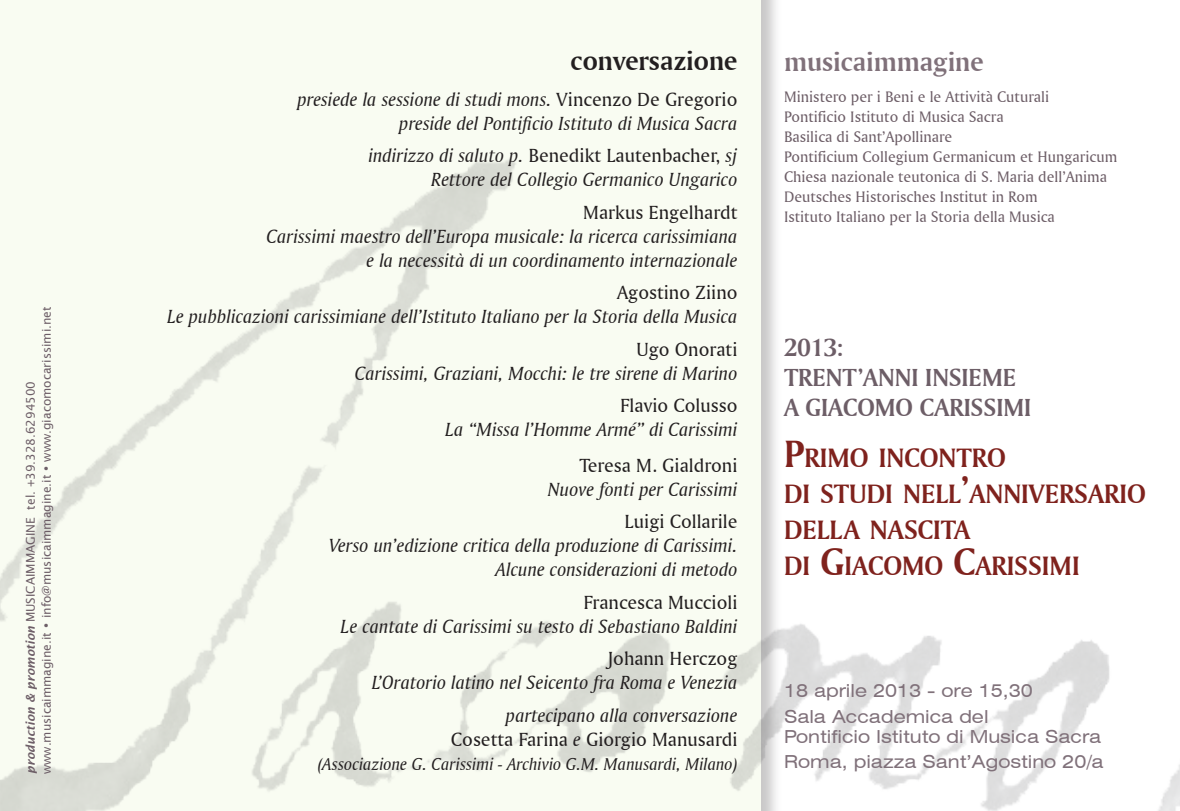
<style>
.page{position:relative;width:1180px;height:811px;background:#fff}
.page>*{position:absolute;margin:0;border:0;box-sizing:border-box;transform-origin:0 0}
.t1{font:28px/36px "Amerigo BT Bold A";color:#7f221d}
.t2{font:28px "Amerigo BT Bold A";color:#80717a}
.t3{font:28px "Amerigo BT Bold A";color:#231f20}
.t4{font:26px/30px "Amerigo BT Bold A";color:#6d5e67}
.t5{font:20px/24px "Amerigo BT Italic A";color:#231f20;text-align:right}
.t6{font:20px "Amerigo BT Roman A";color:#231f20}
.t7{font:expanded 18px/25.6px "Swiss 721 BT";color:#80717a}
.t8{font:18px "Amerigo BT Italic A";color:#231f20}
.t9{font:16px/20px "Amerigo BT Roman A";color:#6d5e67}
.t10{font:12px/16px "Lucida Sans";color:#6d5e67}
.s1{font-weight:600;font-style:italic}
.s2{font-family:"Amerigo BT Roman A"}
.s3{font-family:"Amerigo BT Italic A"}
.s4{font-size:40px}
</style>
<div class="page">
<div style="left:0;top:0;width:760px;height:811px;background:#f9fcf2"></div>
<img style="left:0;top:127px;width:1179px;height:684px">
<p class="t10" style="left:22px;top:774px;width:469px;rotate:-90deg"><span class="s1">production &amp; promotion</span> MUSICAIMMAGINE tel. +39.328.6294500 www.musicaimmagine.it <span class="s2">•</span> info@musicaimmagine.it <span class="s2">•</span> www.giacomocarissimi.net</p>
<h1 class="t3" style="left:570px;top:44px;width:168px">CONVERSAZIONE</h1>
<p class="t5" style="left:297px;top:87px;width:441px">presiede la sessione di studi mons. <span class="s2">Vincenzo De Gregorio </span>preside del Pontificio Istituto di Musica Sacra</p>
<p class="t5" style="left:368px;top:143px;width:370px">indirizzo di saluto p. <span class="s2">Benedikt Lautenbacher,</span> sj<br>Rettore del Collegio Germanico Ungarico</p>
<p class="t6" style="left:583px;top:200px;width:156px">Markus Engelhardt</p>
<p class="t5" style="left:266px;top:224px;width:472px">Carissimi maestro dell’Europa musicale: la ricerca carissimiana e la necessità di un coordinamento internazionale</p>
<p class="t6" style="left:617px;top:280px;width:122px">Agostino Ziino</p>
<p class="t5" style="left:167px;top:304px;width:572px">Le pubblicazioni carissimiane dell’Istituto Italiano per la Storia della Musica</p>
<p class="t6" style="left:636px;top:337px;width:102px">Ugo Onorati</p>
<p class="t5" style="left:354px;top:361px;width:384px">Carissimi, Graziani, Mocchi: le tre sirene di Marino</p>
<p class="t6" style="left:620px;top:393px;width:119px">Flavio Colusso</p>
<p class="t5" style="left:445px;top:417px;width:294px">La “Missa l’Homme Armé” di Carissimi</p>
<p class="t6" style="left:579px;top:453px;width:159px">Teresa M. Gialdroni</p>
<p class="t5" style="left:548px;top:476px;width:191px">Nuove fonti per Carissimi</p>
<p class="t6" style="left:624px;top:509px;width:114px">Luigi Collarile</p>
<p class="t5" style="left:329px;top:533px;width:410px">Verso un’edizione critica della produzione di Carissimi.<br>Alcune considerazioni di metodo</p>
<p class="t6" style="left:583px;top:590px;width:155px">Francesca Muccioli</p>
<p class="t5" style="left:340px;top:613px;width:398px">Le cantate di Carissimi su testo di Sebastiano Baldini</p>
<p class="t6" style="left:607px;top:646px;width:131px">Johann Herczog</p>
<p class="t5" style="left:371px;top:666px;width:367px;line-height:32.6px">L’Oratorio latino nel Seicento fra Roma e Venezia partecipano alla conversazione</p>
<p class="t6" style="left:451px;top:727px;width:288px">Cosetta Farina <span class="s3">e</span> Giorgio Manusardi</p>
<p class="t8" style="left:317px;top:753px;width:421px">(Associazione G. Carissimi - Archivio G.M. Manusardi, Milano)</p>
<h1 class="t2" style="left:783px;top:45px;width:201px">MUSICAIMMAGINE</h1>
<p class="t9" style="left:783px;top:87px;width:335px">Ministero per i Beni e le Attività Cuturali<br>Pontificio Istituto di Musica Sacra<br>Basilica di Sant’Apollinare<br>Pontificium Collegium Germanicum et Hungaricum Chiesa nazionale teutonica di S. Maria dell’Anima Deutsches Historisches Institut in Rom<br>Istituto Italiano per la Storia della Musica</p>
<h2 class="t4" style="left:783px;top:331px;width:249px">2013:<br>TRENT’ANNI INSIEME<br>A GIACOMO CARISSIMI</h2>
<h1 class="t1" style="left:783px;top:439px;width:363px"><span class="s4">P</span>RIMO INCONTRO<br>DI STUDI NELL<span class="s4">’</span>ANNIVERSARIO<br>DELLA NASCITA<br>DI <span class="s4">G</span>IACOMO <span class="s4">C</span>ARISSIMI</h1>
<p class="t7" style="left:783px;top:678px;width:250px">18 aprile 2013 - ore 15,30<br>Sala Accademica del</p>
<p class="t7" style="left:783px;top:723px;width:321px">Pontificio Istituto di Musica Sacra<br>Roma, piazza Sant’Agostino 20/a</p>
</div>
